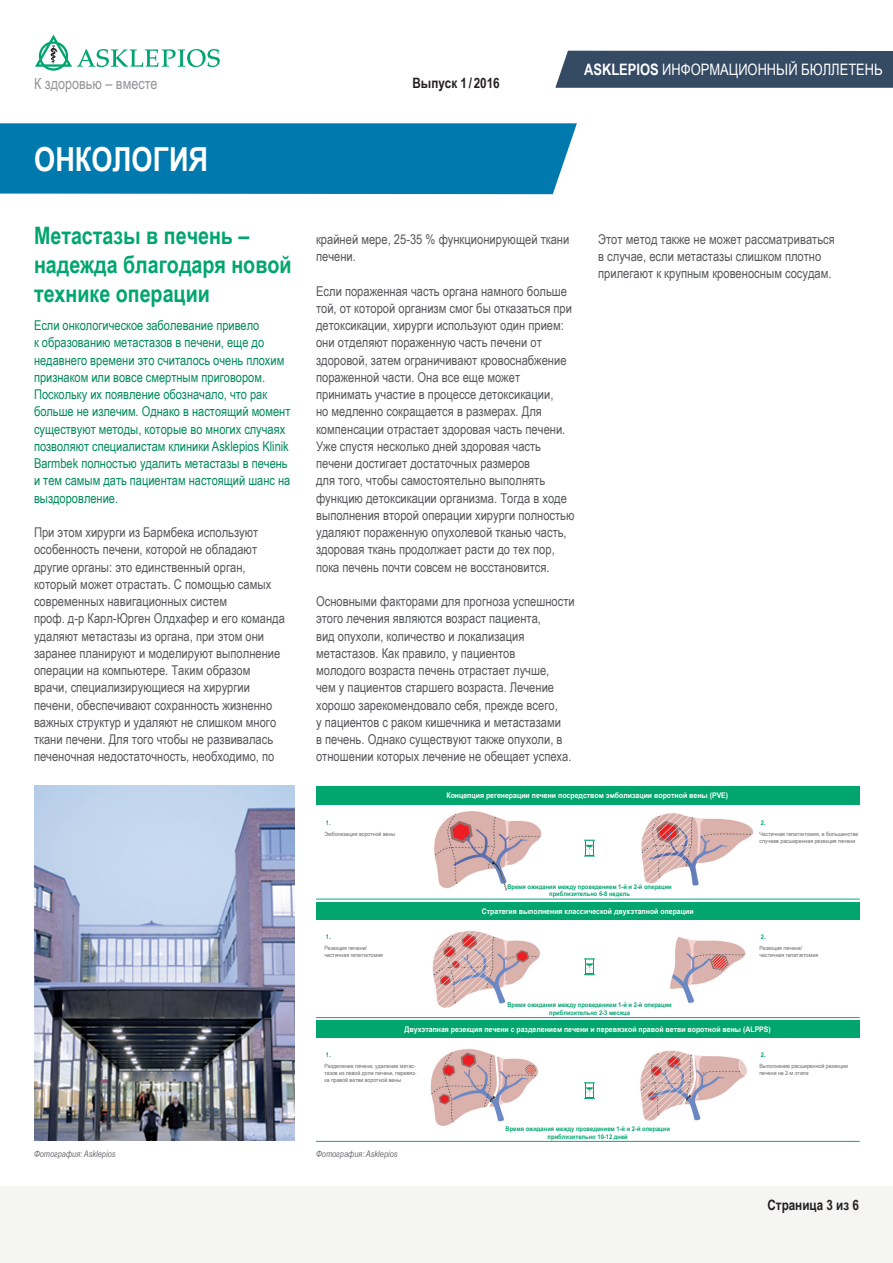
<style>
.page{position:relative;width:893px;height:1263px;background:#fff}
.page>*{position:absolute;margin:0;border:0;box-sizing:border-box;transform-origin:0 0}
.t1{font:700 33px "Arial Narrow";color:#fff}
.t2{font:700 24px/28.8px "Arial Narrow";color:#00a66e}
.t3{font:15.75px "Arial Narrow";color:#fff}
.t4{font:15.45px "Arial Narrow";color:#939598}
.t5{font:700 14.25px "Arial Narrow";color:#231f20}
.t6{font:13.5px/17.2px "Arial Narrow";color:#57585a}
.t7{font:13.5px/17.2px "Arial Narrow";color:#008c5b}
.t8{font:italic 9px "Arial Narrow";color:#6c6d70}
.t9{font:700 7.8px "Arial Narrow";color:#fff;scale:1.09 1}
.t10{font:700 6.45px/7.8px "Arial Narrow";color:#00a66e;text-align:center;scale:1.09 1}
.t11{font:5.85px/6.9px "Arial Narrow";color:#6c6d70;scale:1.09 1}
.s1{font-weight:700}
</style>
<div class="page">
<div style="left:0;top:1186px;width:893px;height:77px;background:#f5f5f4"></div>
<img style="left:34px;top:786px;width:261px;height:355px">
<div style="left:0;top:123px;width:577px;height:71px;background:#0079af"></div>
<div style="left:555px;top:51px;width:338px;height:37px;background:#354a63"></div>
<img style="left:607px;top:813px;width:161px;height:86px">
<img style="left:400px;top:811px;width:162px;height:88px">
<img style="left:607px;top:919px;width:161px;height:100px">
<img style="left:400px;top:919px;width:162px;height:100px">
<img style="left:400px;top:1037px;width:162px;height:104px">
<img style="left:607px;top:1037px;width:161px;height:104px">
<div style="left:316px;top:787px;width:544px;height:18px;background:#00a66e"></div>
<div style="left:316px;top:1020px;width:544px;height:17px;background:#00a66e"></div>
<div style="left:316px;top:902px;width:544px;height:17px;background:#00a66e"></div>
<hr style="left:316px;top:899px;width:544px;height:1px;background:#00a66e">
<hr style="left:316px;top:1017px;width:544px;height:1px;background:#00a66e">
<hr style="left:316px;top:1141px;width:544px;height:1px;background:#00a66e">
<svg style="left:584px;top:958px;width:11px;height:17px"></svg>
<svg style="left:584px;top:840px;width:11px;height:16px"></svg>
<svg style="left:584px;top:1082px;width:11px;height:17px"></svg>
<svg style="left:35px;top:35px;width:185px;height:36px"></svg>
<p class="t4" style="left:34px;top:72px;width:125px">К здоровью – вместе</p>
<h1 class="t1" style="left:34px;top:134px;width:175px">ОНКОЛОГИЯ</h1>
<h2 class="t2" style="left:34px;top:220px;width:259px">Метастазы в печень – надежда благодаря новой технике операции</h2>
<p class="t7" style="left:34px;top:316px;width:258px">Если онкологическое заболевание привело<br>к образованию метастазов в печени, еще до недавнего времени это считалось очень плохим признаком или вовсе смертным приговором.<br>Поскольку их появление обозначало, что рак больше не излечим. Однако в настоящий момент существуют методы, которые во многих случаях позволяют специалистам клиники Asklepios Klinik Barmbek полностью удалить метастазы в печень и тем самым дать пациентам настоящий шанс на выздоровление.</p>
<p class="t6" style="left:34px;top:523px;width:252px">При этом хирурги из Бармбека используют особенность печени, которой не обладают другие органы: это единственный орган, который может отрастать. С помощью самых современных навигационных систем<br>проф. д-р Карл-Юрген Олдхафер и его команда удаляют метастазы из органа, при этом они заранее планируют и моделируют выполнение операции на компьютере. Таким образом врачи, специализирующиеся на хирургии печени, обеспечивают сохранность жизненно важных структур и удаляют не слишком много ткани печени. Для того чтобы не развивалась печеночная недостаточность, необходимо, по</p>
<p class="t5" style="left:412px;top:72px;width:89px">Выпуск 1 / 2016</p>
<p class="t3" style="left:584px;top:58px;width:300px"><span class="s1">ASKLEPIOS</span> ИНФОРМАЦИОННЫЙ БЮЛЛЕТЕНЬ</p>
<p class="t6" style="left:316px;top:230px;width:255px">крайней мере, 25-35 % функционирующей ткани печени.</p>
<p class="t6" style="left:316px;top:282px;width:260px">Если пораженная часть органа намного больше той, от которой организм смог бы отказаться при детоксикации, хирурги используют один прием: они отделяют пораженную часть печени от здоровой, затем ограничивают кровоснабжение пораженной части. Она все еще может принимать участие в процессе детоксикации,<br>но медленно сокращается в размерах. Для компенсации отрастает здоровая часть печени.<br>Уже спустя несколько дней здоровая часть печени достигает достаточных размеров<br>для того, чтобы самостоятельно выполнять функцию детоксикации организма. Тогда в ходе выполнения второй операции хирурги полностью удаляют пораженную опухолевой тканью часть, здоровая ткань продолжает расти до тех пор, пока печень почти совсем не восстановится.</p>
<p class="t6" style="left:316px;top:592px;width:260px">Основными факторами для прогноза успешности этого лечения являются возраст пациента,<br>вид опухоли, количество и локализация метастазов. Как правило, у пациентов<br>молодого возраста печень отрастает лучше,<br>чем у пациентов старшего возраста. Лечение хорошо зарекомендовало себя, прежде всего,<br>у пациентов с раком кишечника и метастазами<br>в печень. Однако существуют также опухоли, в отношении которых лечение не обещает успеха.</p>
<p class="t6" style="left:598px;top:230px;width:238px">Этот метод также не может рассматриваться в случае, если метастазы слишком плотно прилегают к крупным кровеносным сосудам.</p>
<p class="t9" style="left:446px;top:789px;width:260px">Концепция регенерации печени посредством эмболизации воротной вены (PVE)</p>
<p class="t10" style="left:326px;top:818px;width:6px">1.</p>
<p class="t10" style="left:761px;top:818px;width:6px">2.</p>
<p class="t11" style="left:324px;top:830px;width:67px">Эмболизация воротной вены</p>
<p class="t10" style="left:507px;top:882px;width:152px">Время ожидания между проведением 1-й и 2-й операции приблизительно 6-8 недель</p>
<p class="t9" style="left:482px;top:905px;width:196px">Стратегия выполнения классической двухэтапной операции</p>
<p class="t11" style="left:759px;top:830px;width:92px">Частичная гепатэктомия, в большинстве случаев расширенная резекция печени</p>
<p class="t10" style="left:326px;top:933px;width:6px">1.</p>
<p class="t10" style="left:761px;top:933px;width:6px">2.</p>
<p class="t11" style="left:324px;top:944px;width:55px">Резекция печени/ частичная гепатэктомия</p>
<p class="t10" style="left:507px;top:1001px;width:152px">Время ожидания между проведением 1-й и 2-й операции приблизительно 2-3 месяца</p>
<p class="t11" style="left:759px;top:944px;width:55px">Резекция печени/ частичная гепатэктомия</p>
<p class="t9" style="left:405px;top:1023px;width:338px">Двухэтапная резекция печени с разделением печени и перевязкой правой ветви воротной вены (ALPPS)</p>
<p class="t10" style="left:326px;top:1051px;width:6px">1.</p>
<p class="t10" style="left:761px;top:1051px;width:6px">2.</p>
<p class="t11" style="left:324px;top:1062px;width:86px;text-align:justify">Разделение печени, удаление метас&shy;тазов из левой доли печени, перевяз&shy;ка правой ветви воротной вены</p>
<p class="t11" style="left:759px;top:1062px;width:83px">Выполнение расширенной резекции печени на 2-м этапе</p>
<p class="t10" style="left:505px;top:1125px;width:152px">Время ожидания между проведением 1-й и 2-й операции приблизительно 10-12 дней</p>
<p class="t8" style="left:34px;top:1148px;width:83px">Фотография: Asklepios</p>
<p class="t8" style="left:316px;top:1148px;width:83px">Фотография: Asklepios</p>
<p class="t5" style="left:767px;top:1194px;width:93px">Страница 3 из 6</p>
</div>
